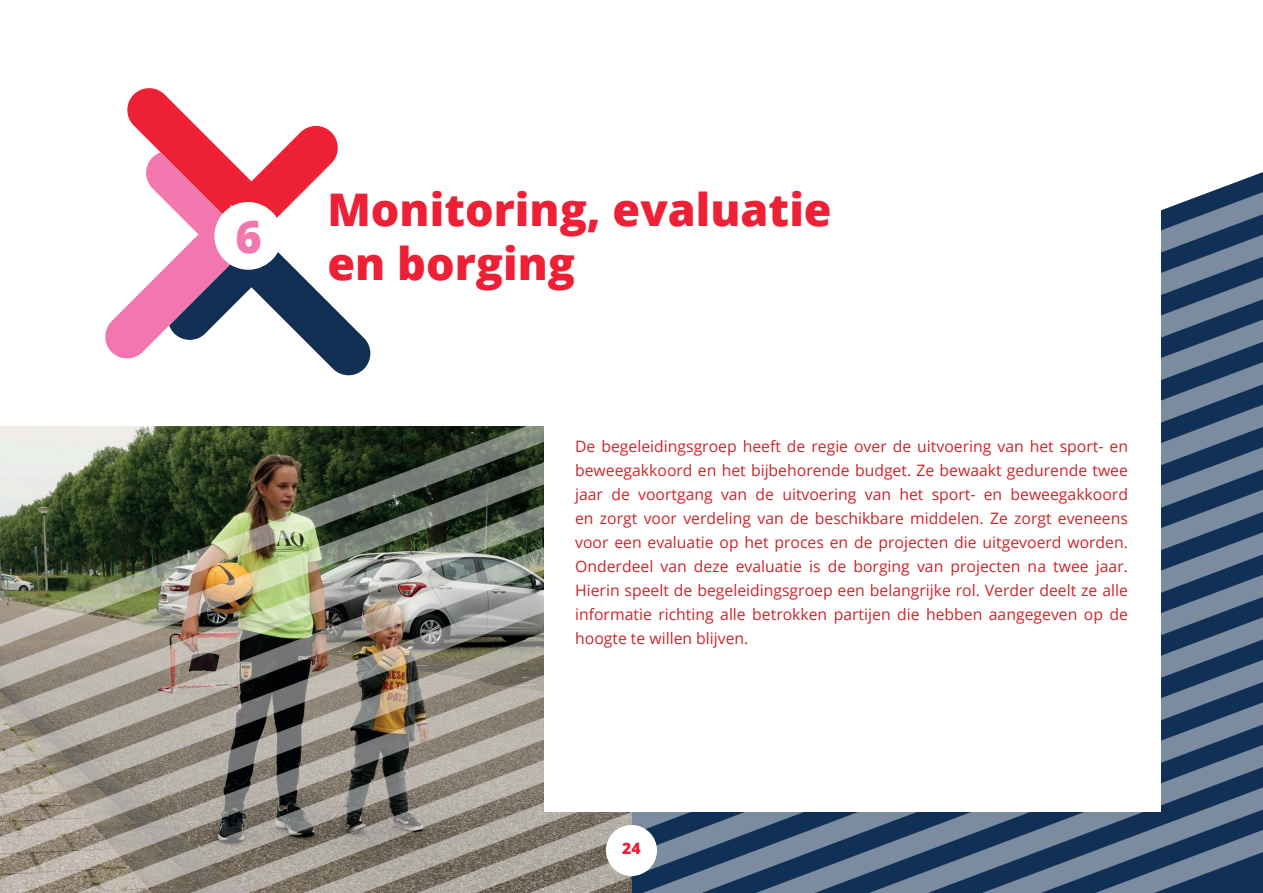
<style>
.page{position:relative;width:1263px;height:893px;background:#fff}
.page>*{position:absolute;margin:0;border:0;box-sizing:border-box;transform-origin:0 0}
.t1{font:800 45px/54px "Open Sans";color:#ed2036}
.t2{font:800 45px "Open Sans";color:#f177ae}
.t3{font:15.75px/24px "Open Sans";color:#d1232a;text-align:justify}
.t4{font:800 15.75px "Open Sans";color:#ed2036}
</style>
<div class="page">
<svg style="left:1161px;top:185px;width:102px;height:42px"></svg>
<svg style="left:1161px;top:227px;width:102px;height:43px;background:#485f7c"></svg>
<svg style="left:1161px;top:270px;width:102px;height:42px;background:#485f7c"></svg>
<svg style="left:1161px;top:312px;width:102px;height:43px;background:#485f7c"></svg>
<svg style="left:1161px;top:355px;width:102px;height:42px;background:#485f7c"></svg>
<svg style="left:0;top:397px;width:1263px;height:43px"></svg>
<svg style="left:0;top:440px;width:1263px;height:42px;background:#546054"></svg>
<svg style="left:0;top:482px;width:1263px;height:43px;background:#4a5549"></svg>
<img style="left:0;top:525px;width:1263px;height:42px">
<img style="left:0;top:567px;width:1263px;height:43px">
<img style="left:0;top:610px;width:1263px;height:42px">
<svg style="left:0;top:652px;width:1263px;height:43px;background:#85817d"></svg>
<svg style="left:0;top:695px;width:1263px;height:42px;background:#878581"></svg>
<svg style="left:0;top:737px;width:1263px;height:43px;background:#858481"></svg>
<svg style="left:0;top:780px;width:1263px;height:42px;background:#7c7f81"></svg>
<svg style="left:0;top:822px;width:1263px;height:71px;background:#6e767f"></svg>
<div style="left:545px;top:195px;width:616px;height:617px;background:#fff"></div>
<svg style="left:105px;top:88px;width:266px;height:288px"></svg>
<div style="left:606px;top:825px;width:51px;height:51px;background:#fff;border-radius:50%"></div>
<h1 class="t2" style="left:236px;top:203px;width:28px">6</h1>
<h1 class="t1" style="left:327px;top:181px;width:506px">Monitoring, evaluatie en borging</h1>
<p class="t3" style="left:575px;top:434px;width:554px">De begeleidingsgroep heeft de regie over de uitvoering van het sport- en beweegakkoord en het bijbehorende budget. Ze bewaakt gedurende twee jaar de voortgang van de uitvoering van het sport- en beweegakkoord en zorgt voor verdeling van de beschikbare middelen. Ze zorgt eveneens voor een evaluatie op het proces en de projecten die uitgevoerd worden.<br>Onderdeel van deze evaluatie is de borging van projecten na twee jaar.<br>Hierin speelt de begeleidingsgroep een belangrijke rol. Verder deelt ze alle informatie richting alle betrokken partijen die hebben aangegeven op de hoogte te willen blijven.</p>
<p class="t4" style="left:622px;top:836px;width:20px">24</p>
</div>
